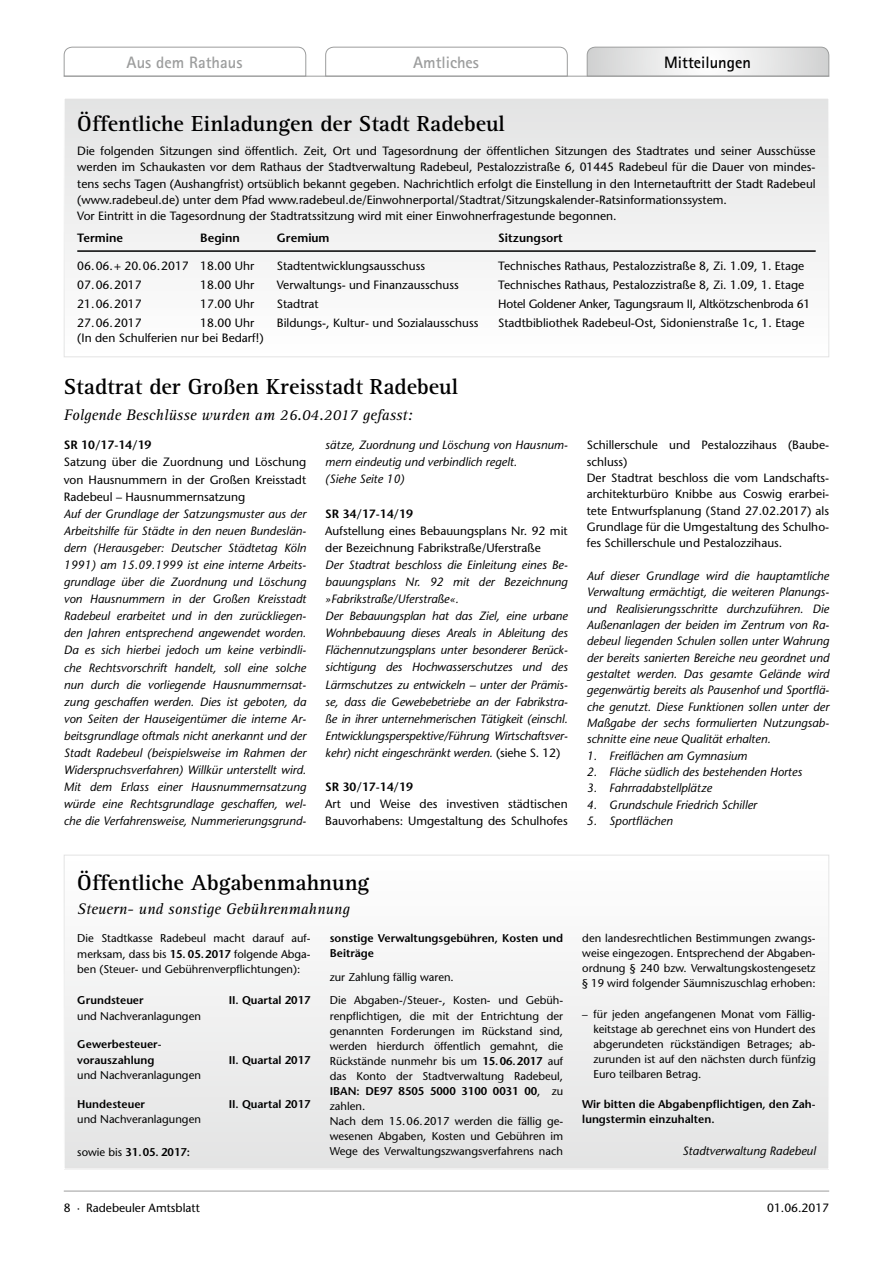
<style>
.page{position:relative;width:893px;height:1263px;background:#fff}
.page>*{position:absolute;margin:0;border:0;box-sizing:border-box;transform-origin:0 0}
.t1{font:700 22.5px "Rotis Serif";color:#000}
.t2{font:700 16.5px "Rotis Sans Serif";color:#9c9d9d}
.t3{font:700 16.5px "Rotis Sans Serif";color:#000}
.t4{font:italic 15.75px "Rotis Serif";color:#000}
.t5{font:italic 12px/17.1px "Stone Sans";color:#000;text-align:justify}
.t6{font:12px/16.4px "Stone Sans";color:#000}
.t7{font:600 12px "Stone Sans";color:#000}
.t8{font:12px "Stone Sans";letter-spacing:-.02em;color:#000}
.t9{font:11.25px/15px "Stone Sans";color:#000;text-align:justify}
.t10{font:600 11.25px/15.6px "Stone Sans";color:#000}
.s1{font-style:normal}
.s2{font-weight:600}
.s3{font-weight:400}
</style>
<div class="page">
<svg style="left:63px;top:46px;width:244px;height:31px"></svg>
<svg style="left:325px;top:46px;width:243px;height:30px"></svg>
<svg style="left:586px;top:46px;width:244px;height:31px"></svg>
<hr style="left:64px;top:76px;width:765px;height:1px;background:#9c9d9d">
<hr style="left:64px;top:1191px;width:765px;height:1px;background:#9c9d9d">
<div style="left:64px;top:98px;width:765px;height:259px;background:linear-gradient(to right,#f1f1f1,#f1f1f1)"></div>
<hr style="left:77px;top:250px;width:739px;height:2px;background:#000">
<div style="left:64px;top:98px;width:765px;height:259px;border:1px solid #fff"></div>
<div style="left:64px;top:855px;width:765px;height:314px;background:linear-gradient(to right,#f1f1f1,#f1f1f1)"></div>
<h2 class="t2" style="left:127px;top:52px;width:117px">Aus dem Rathaus</h2>
<h2 class="t2" style="left:413px;top:52px;width:67px">Amtliches</h2>
<h2 class="t3" style="left:664px;top:52px;width:88px">Mitteilungen</h2>
<h1 class="t1" style="left:77px;top:110px;width:429px">Öffentliche Einladungen der Stadt Radebeul</h1>
<p class="t6" style="left:77px;top:143px;width:740px">Die folgenden Sitzungen sind öffentlich. Zeit, Ort und Tagesordnung der öffentlichen Sitzungen des Stadtrates und seiner Ausschüsse werden im Schaukasten vor dem Rathaus der Stadtverwaltung Radebeul, Pestalozzistraße 6, 01445 Radebeul für die Dauer von mindes&shy;tens sechs Tagen (Aushangfrist) ortsüblich bekannt gegeben. Nachrichtlich erfolgt die Einstellung in den Internetauftritt der Stadt Radebeul (www.radebeul.de) unter dem Pfad www.radebeul.de/Einwohnerportal/Stadtrat/Sitzungskalender-Ratsinformationssystem.<br>Vor Eintritt in die Tagesordnung der Stadtratssitzung wird mit einer Einwohnerfragestunde begonnen.</p>
<p class="t7" style="left:77px;top:230px;width:47px">Termine</p>
<p class="t7" style="left:200px;top:230px;width:41px">Beginn</p>
<p class="t7" style="left:277px;top:230px;width:54px">Gremium</p>
<p class="t7" style="left:498px;top:230px;width:66px">Sitzungsort</p>
<p class="t6" style="left:77px;top:257px;width:178px">06.06.+ 20.06.2017 18.00 Uhr</p>
<p class="t6" style="left:277px;top:257px;width:150px">Stadtentwicklungsausschuss</p>
<p class="t6" style="left:498px;top:257px;width:307px">Technisches Rathaus, Pestalozzistraße 8, Zi. 1.09, 1. Etage</p>
<p class="t6" style="left:77px;top:276px;width:66px">07.06.2017</p>
<p class="t6" style="left:200px;top:276px;width:55px">18.00 Uhr</p>
<p class="t6" style="left:277px;top:276px;width:184px">Verwaltungs- und Finanzausschuss</p>
<p class="t6" style="left:498px;top:276px;width:307px">Technisches Rathaus, Pestalozzistraße 8, Zi. 1.09, 1. Etage</p>
<p class="t6" style="left:77px;top:296px;width:66px">21.06.2017</p>
<p class="t6" style="left:200px;top:296px;width:55px">17.00 Uhr</p>
<p class="t6" style="left:277px;top:296px;width:43px">Stadtrat</p>
<p class="t8" style="left:498px;top:297px;width:314px">Hotel Goldener Anker, Tagungsraum II, Altkötzschenbroda 61</p>
<p class="t6" style="left:77px;top:315px;width:66px">27.06.2017</p>
<p class="t6" style="left:200px;top:315px;width:55px">18.00 Uhr</p>
<p class="t6" style="left:277px;top:315px;width:203px">Bildungs-, Kultur- und Sozialausschuss</p>
<p class="t6" style="left:498px;top:315px;width:308px">Stadtbibliothek Radebeul-Ost, Sidonienstraße 1c, 1. Etage</p>
<p class="t6" style="left:77px;top:330px;width:188px">(In den Schulferien nur bei Bedarf!)</p>
<h1 class="t1" style="left:64px;top:373px;width:396px">Stadtrat der Großen Kreisstadt Radebeul</h1>
<h3 class="t4" style="left:64px;top:406px;width:350px">Folgende Beschlüsse wurden am 26.04.2017 gefasst:</h3>
<p class="t7" style="left:64px;top:438px;width:89px">SR 10/17-14/19</p>
<p class="t6" style="left:64px;top:454px;width:244px;line-height:17.1px;text-align:justify">Satzung über die Zuordnung und Löschung von Hausnummern in der Großen Kreisstadt Radebeul – Hausnummernsatzung</p>
<p class="t5" style="left:64px;top:505px;width:244px">Auf der Grundlage der Satzungsmuster aus der Arbeitshilfe für Städte in den neuen Bundeslän&shy;dern (Herausgeber: Deutscher Städtetag Köln 1991) am 15.09.1999 ist eine interne Arbeits&shy;grundlage über die Zuordnung und Löschung von Hausnummern in der Großen Kreisstadt Radebeul erarbeitet und in den zurückliegen&shy;den Jahren entsprechend angewendet worden.<br>Da es sich hierbei jedoch um keine verbindli&shy;che Rechtsvorschrift handelt, soll eine solche nun durch die vorliegende Hausnummernsat&shy;zung geschaffen werden. Dies ist geboten, da von Seiten der Hauseigentümer die interne Ar&shy;beitsgrundlage oftmals nicht anerkannt und der Stadt Radebeul (beispielsweise im Rahmen der Widerspruchsverfahren) Willkür unterstellt wird.<br>Mit dem Erlass einer Hausnummernsatzung würde eine Rechtsgrundlage geschaffen, wel&shy;che die Verfahrensweise, Nummerierungsgrund-</p>
<p class="t5" style="left:325px;top:437px;width:244px;text-align:left">sätze, Zuordnung und Löschung von Hausnum&shy;mern eindeutig und verbindlich regelt.<br>(Siehe Seite 10)</p>
<p class="t7" style="left:325px;top:506px;width:89px">SR 34/17-14/19</p>
<p class="t6" style="left:325px;top:522px;width:244px;line-height:17.1px">Aufstellung eines Bebauungsplans Nr. 92 mit der Bezeichnung Fabrikstraße/Uferstraße</p>
<p class="t5" style="left:325px;top:556px;width:244px;text-align:left">Der Stadtrat beschloss die Einleitung eines Be&shy;bauungsplans Nr. 92 mit der Bezeichnung »Fabrikstraße/Uferstraße«.<br>Der Bebauungsplan hat das Ziel, eine urbane Wohnbebauung dieses Areals in Ableitung des Flächennutzungsplans unter besonderer Berück&shy;sichtigung des Hochwasserschutzes und des Lärmschutzes zu entwickeln – unter der Prämis&shy;se, dass die Gewebebetriebe an der Fabrikstra&shy;ße in ihrer unternehmerischen Tätigkeit (einschl.<br>Entwicklungsperspektive/Führung Wirtschaftsver&shy;kehr) nicht eingeschränkt werden. <span class="s1">(siehe S. 12)</span></p>
<p class="t7" style="left:325px;top:780px;width:89px">SR 30/17-14/19</p>
<p class="t6" style="left:325px;top:795px;width:244px;line-height:17.1px">Art und Weise des investiven städtischen<br>Bauvorhabens: Umgestaltung des Schulhofes</p>
<p class="t6" style="left:587px;top:437px;width:244px">Schillerschule und Pestalozzihaus (Baube&shy;schluss)<br>Der Stadtrat beschloss die vom Landschafts&shy;architekturbüro Knibbe aus Coswig erarbei&shy;tete Entwurfsplanung (Stand 27.02.2017) als Grundlage für die Umgestaltung des Schulho&shy;fes Schillerschule und Pestalozzihaus.</p>
<p class="t5" style="left:587px;top:568px;width:244px;line-height:16.4px">Auf dieser Grundlage wird die hauptamtliche Verwaltung ermächtigt, die weiteren Planungs&shy;und Realisierungsschritte durchzuführen. Die Außenanlagen der beiden im Zentrum von Ra&shy;debeul liegenden Schulen sollen unter Wahrung der bereits sanierten Bereiche neu geordnet und gestaltet werden. Das gesamte Gelände wird gegenwärtig bereits als Pausenhof und Sportflä&shy;che genutzt. Diese Funktionen sollen unter der Maßgabe der sechs formulierten Nutzungsab&shy;schnitte eine neue Qualität erhalten.</p>
<p class="t5" style="left:587px;top:747px;width:162px">1. Freiflächen am Gymnasium</p>
<p class="t5" style="left:587px;top:763px;width:217px">2. Fläche südlich des bestehenden Hortes</p>
<p class="t5" style="left:587px;top:780px;width:127px">3. Fahrradabstellplätze</p>
<p class="t5" style="left:587px;top:796px;width:172px">4. Grundschule Friedrich Schiller</p>
<p class="t5" style="left:587px;top:812px;width:87px">5. Sportflächen</p>
<h1 class="t1" style="left:77px;top:869px;width:293px">Öffentliche Abgabenmahnung</h1>
<h3 class="t4" style="left:77px;top:900px;width:274px">Steuern- und sonstige Gebührenmahnung</h3>
<p class="t9" style="left:77px;top:930px;width:235px;line-height:15.6px">Die Stadtkasse Radebeul macht darauf auf&shy;merksam, dass bis <span class="s2">15. 05.2017</span> folgende Abga&shy;ben (Steuer- und Gebührenverpflichtungen):</p>
<p class="t10" style="left:77px;top:993px;width:68px">Grundsteuer</p>
<p class="t10" style="left:229px;top:993px;width:83px">II. Quartal 2017</p>
<p class="t9" style="left:77px;top:1009px;width:125px">und Nachveranlagungen</p>
<p class="t10" style="left:77px;top:1036px;width:86px">Gewerbesteuer&shy;vorauszahlung</p>
<p class="t10" style="left:330px;top:931px;width:235px;line-height:15.1px">sonstige Verwaltungsgebühren, Kosten und<br>Beiträge</p>
<p class="t9" style="left:330px;top:965px;width:235px;line-height:23.5px">zur Zahlung fällig waren.<br>Die Abgaben-/Steuer-, Kosten- und Gebüh-</p>
<p class="t9" style="left:330px;top:1008px;width:235px;text-align:left">renpflichtigen, die mit der Entrichtung der genannten Forderungen im Rückstand sind, werden hierdurch öffentlich gemahnt, die Rückstände nunmehr bis um <span class="s2">15.06.2017</span> auf das Konto der Stadtverwaltung Radebeul, <span class="s2">IBAN: DE97 8505 5000 3100 0031 00</span>, zu zahlen.<br>Nach dem 15.06.2017 werden die fällig ge&shy;wesenen Abgaben, Kosten und Gebühren im Wege des Verwaltungszwangsverfahrens nach</p>
<p class="t10" style="left:229px;top:1052px;width:83px">II. Quartal 2017</p>
<p class="t9" style="left:77px;top:1068px;width:125px">und Nachveranlagungen</p>
<p class="t10" style="left:77px;top:1096px;width:69px">Hundesteuer</p>
<p class="t10" style="left:229px;top:1096px;width:83px">II. Quartal 2017</p>
<p class="t9" style="left:77px;top:1112px;width:125px">und Nachveranlagungen</p>
<p class="t10" style="left:77px;top:1144px;width:114px"><span class="s3">sowie bis</span> 31.05. 2017:</p>
<p class="t9" style="left:582px;top:931px;width:235px">den landesrechtlichen Bestimmungen zwangs&shy;weise eingezogen. Entsprechend der Abgaben&shy;ordnung § 240 bzw. Verwaltungskostengesetz § 19 wird folgender Säumniszuschlag erhoben:</p>
<p class="t9" style="left:594px;top:1006px;width:224px;text-indent:-11px">– für jeden angefangenen Monat vom Fällig&shy;keitstage ab gerechnet eins von Hundert des abgerundeten rückständigen Betrages; ab&shy;zurunden ist auf den nächsten durch fünfzig Euro teilbaren Betrag.</p>
<p class="t10" style="left:582px;top:1097px;width:235px;line-height:15px">Wir bitten die Abgabenpflichtigen, den Zah&shy;lungstermin einzuhalten.</p>
<p class="t5" style="left:683px;top:1142px;width:135px">Stadtverwaltung Radebeul</p>
<p class="t6" style="left:64px;top:1199px;width:138px">8 · Radebeuler Amtsblatt</p>
<p class="t6" style="left:767px;top:1199px;width:63px">01.06.2017</p>
</div>
